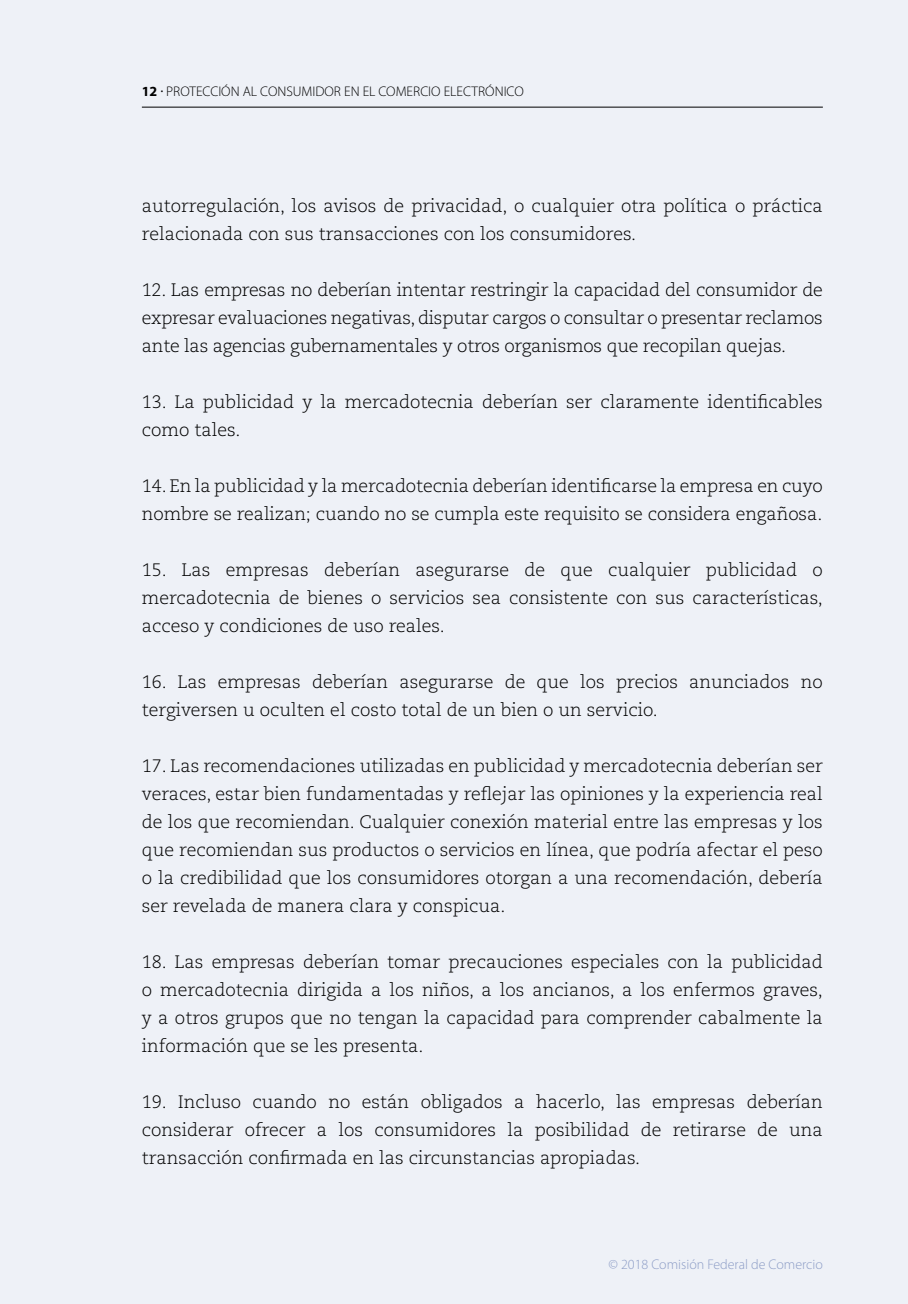
<style>
.page{position:relative;width:908px;height:1304px;background:#fff}
.page>*{position:absolute;margin:0;border:0;box-sizing:border-box;transform-origin:0 0}
.t1{font:300 18px/28px "Caecilia LT Std";color:#000;text-align:justify}
.t2{font:300 14px "Myriad Pro";color:#000}
.t3{font:300 14px "Myriad Pro";color:#8c9cc6}
.s1{font-weight:700}
</style>
<div class="page">
<div style="left:0;top:0;width:907px;height:1304px;background:#eef1f7"></div>
<hr style="left:142px;top:107px;width:680px;height:1px;background:#000">
<p class="t2" style="left:142px;top:82px;width:383px"><span class="s1">12</span> <sup>.</sup> PROTECCIÓN AL CONSUMIDOR EN EL COMERCIO ELECTRÓNICO</p>
<p class="t1" style="left:142px;top:192px;width:682px">autorregulación, los avisos de privacidad, o cualquier otra política o práctica relacionada con sus transacciones con los consumidores.</p>
<p class="t1" style="left:142px;top:276px;width:682px">12. Las empresas no deberían intentar restringir la capacidad del consumidor de expresar evaluaciones negativas, disputar cargos o consultar o presentar reclamos ante las agencias gubernamentales y otros organismos que recopilan quejas.</p>
<p class="t1" style="left:142px;top:389px;width:682px">13. La publicidad y la mercadotecnia deberían ser claramente identificables como tales.</p>
<p class="t1" style="left:142px;top:473px;width:682px">14. En la publicidad y la mercadotecnia deberían identificarse la empresa en cuyo nombre se realizan; cuando no se cumpla este requisito se considera engañosa.</p>
<p class="t1" style="left:142px;top:557px;width:682px">15. Las empresas deberían asegurarse de que cualquier publicidad o mercadotecnia de bienes o servicios sea consistente con sus características, acceso y condiciones de uso reales.</p>
<p class="t1" style="left:142px;top:669px;width:682px">16. Las empresas deberían asegurarse de que los precios anunciados no tergiversen u oculten el costo total de un bien o un servicio.</p>
<p class="t1" style="left:142px;top:753px;width:682px">17. Las recomendaciones utilizadas en publicidad y mercadotecnia deberían ser veraces, estar bien fundamentadas y reflejar las opiniones y la experiencia real de los que recomiendan. Cualquier conexión material entre las empresas y los que recomiendan sus productos o servicios en línea, que podría afectar el peso o la credibilidad que los consumidores otorgan a una recomendación, debería ser revelada de manera clara y conspicua.</p>
<p class="t1" style="left:142px;top:949px;width:682px">18. Las empresas deberían tomar precauciones especiales con la publicidad o mercadotecnia dirigida a los niños, a los ancianos, a los enfermos graves, y a otros grupos que no tengan la capacidad para comprender cabalmente la información que se les presenta.</p>
<p class="t1" style="left:142px;top:1089px;width:682px">19. Incluso cuando no están obligados a hacerlo, las empresas deberían considerar ofrecer a los consumidores la posibilidad de retirarse de una transacción confirmada en las circunstancias apropiadas.</p>
<p class="t3" style="left:608px;top:1256px;width:216px">© 2018 Comisión Federal de Comercio</p>
</div>
